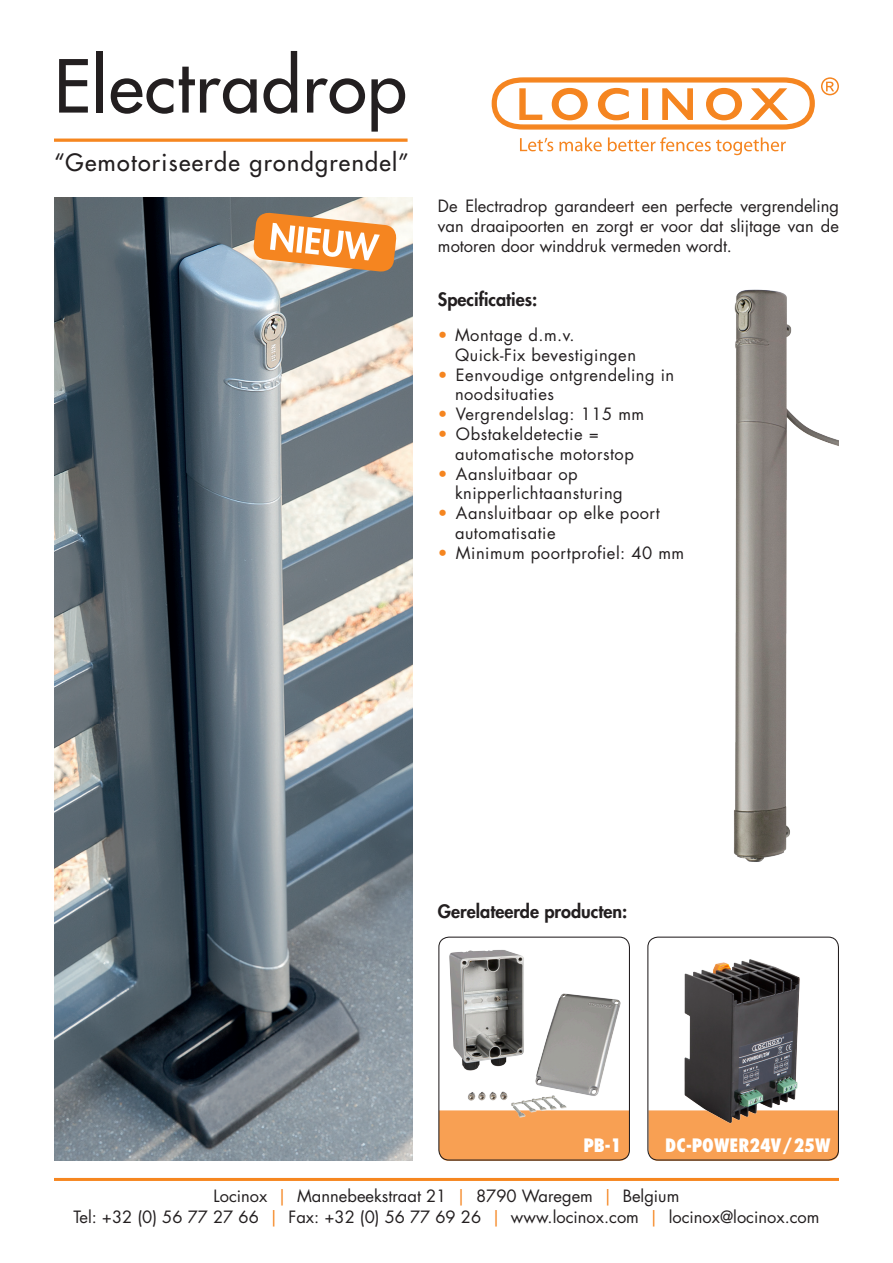
<style>
.page{position:relative;width:893px;height:1263px;background:#fff}
.page>*{position:absolute;margin:0;border:0;box-sizing:border-box;transform-origin:0 0}
.t1{font:500 70.95px "Futura Std";letter-spacing:.015em;color:#231f20}
.t2{font:500 23.25px "Futura Std";letter-spacing:.06em;color:#231f20}
.t3{font:800 18px "Futura Std";color:#231f20}
.t4{font:800 condensed 18px "Futura Std";color:#fff}
.Locinox_overall_text{font:16.5px/19.8px "Futura Std";color:#231f20;text-align:justify}
.Locinox_Bullets{font:16.5px/19.8px "Futura Std";letter-spacing:.03em;color:#231f20}
.s1{color:#f58520}
</style>
<div class="page">
<div style="left:439px;top:1110px;width:190px;height:51px;background:#f8a053"></div>
<div style="left:648px;top:1110px;width:191px;height:51px;background:#f8a053"></div>
<svg style="left:492px;top:77px;width:323px;height:53px"></svg>
<svg style="left:821px;top:77px;width:18px;height:18px"></svg>
<svg style="left:520px;top:138px;width:33px;height:13px"></svg>
<svg style="left:559px;top:137px;width:43px;height:14px"></svg>
<svg style="left:608px;top:137px;width:178px;height:18px"></svg>
<img style="left:54px;top:198px;width:358px;height:963px">
<img style="left:441px;top:950px;width:185px;height:172px">
<div style="left:438px;top:936px;width:192px;height:224px;border:1px solid #231f20;border-radius:10px"></div>
<img style="left:668px;top:959px;width:148px;height:170px">
<div style="left:647px;top:936px;width:192px;height:224px;border:1px solid #231f20;border-radius:10px"></div>
<hr style="left:54px;top:1178px;width:785px;height:3px;background:#f6861f">
<img style="left:734px;top:289px;width:105px;height:573px">
<hr style="left:54px;top:139px;width:354px;height:3px;background:#f6861f">
<svg style="left:252px;top:212px;width:145px;height:61px"></svg>
<p class="t1" style="left:54px;top:42px;width:355px">Electradrop</p>
<p class="t2" style="left:54px;top:148px;width:357px">“Gemotoriseerde grondgrendel”</p>
<p class="Locinox_overall_text" style="left:438px;top:197px;width:402px">De Electradrop garandeert een perfecte vergrendeling van draaipoorten en zorgt er voor dat slijtage van de motoren door winddruk vermeden wordt.</p>
<p class="t3" style="left:438px;top:288px;width:101px">Specificaties:</p>
<p class="Locinox_Bullets" style="left:455px;top:325px;width:183px;text-indent:-17px"><span class="s1">•</span> Montage d.m.v.<br>Quick-Fix bevestigingen</p>
<p class="Locinox_Bullets" style="left:455px;top:365px;width:221px;text-indent:-17px"><span class="s1">•</span> Eenvoudige ontgrendeling in noodsituaties</p>
<p class="Locinox_Bullets" style="left:438px;top:404px;width:208px"><span class="s1">•</span> Vergrendelslag: 115 mm</p>
<p class="Locinox_Bullets" style="left:455px;top:424px;width:180px;text-indent:-17px"><span class="s1">•</span> Obstakeldetectie = automatische motorstop</p>
<p class="Locinox_Bullets" style="left:455px;top:464px;width:169px;text-indent:-17px"><span class="s1">•</span> Aansluitbaar op knipperlichtaansturing</p>
<p class="Locinox_Bullets" style="left:455px;top:503px;width:206px;text-indent:-17px"><span class="s1">•</span> Aansluitbaar op elke poort automatisatie</p>
<p class="Locinox_Bullets" style="left:438px;top:543px;width:248px"><span class="s1">•</span> Minimum poortprofiel: 40 mm</p>
<p class="t3" style="left:438px;top:899px;width:191px">Gerelateerde producten:</p>
<p class="t4" style="left:583px;top:1134px;width:40px">PB-1</p>
<p class="t4" style="left:665px;top:1134px;width:167px">DC-POWER24V/25W</p>
<p class="Locinox_overall_text" style="left:214px;top:1186px;width:467px">Locinox <span class="s1">|</span> Mannebeekstraat 21 <span class="s1">|</span> 8790 Waregem <span class="s1">|</span> Belgium</p>
<p class="Locinox_overall_text" style="left:73px;top:1207px;width:748px">Tel: +32 (0) 56 77 27 66 <span class="s1">|</span> Fax: +32 (0) 56 77 69 26 <span class="s1">|</span> www.locinox.com <span class="s1">|</span> locinox@locinox.com</p>
</div>
